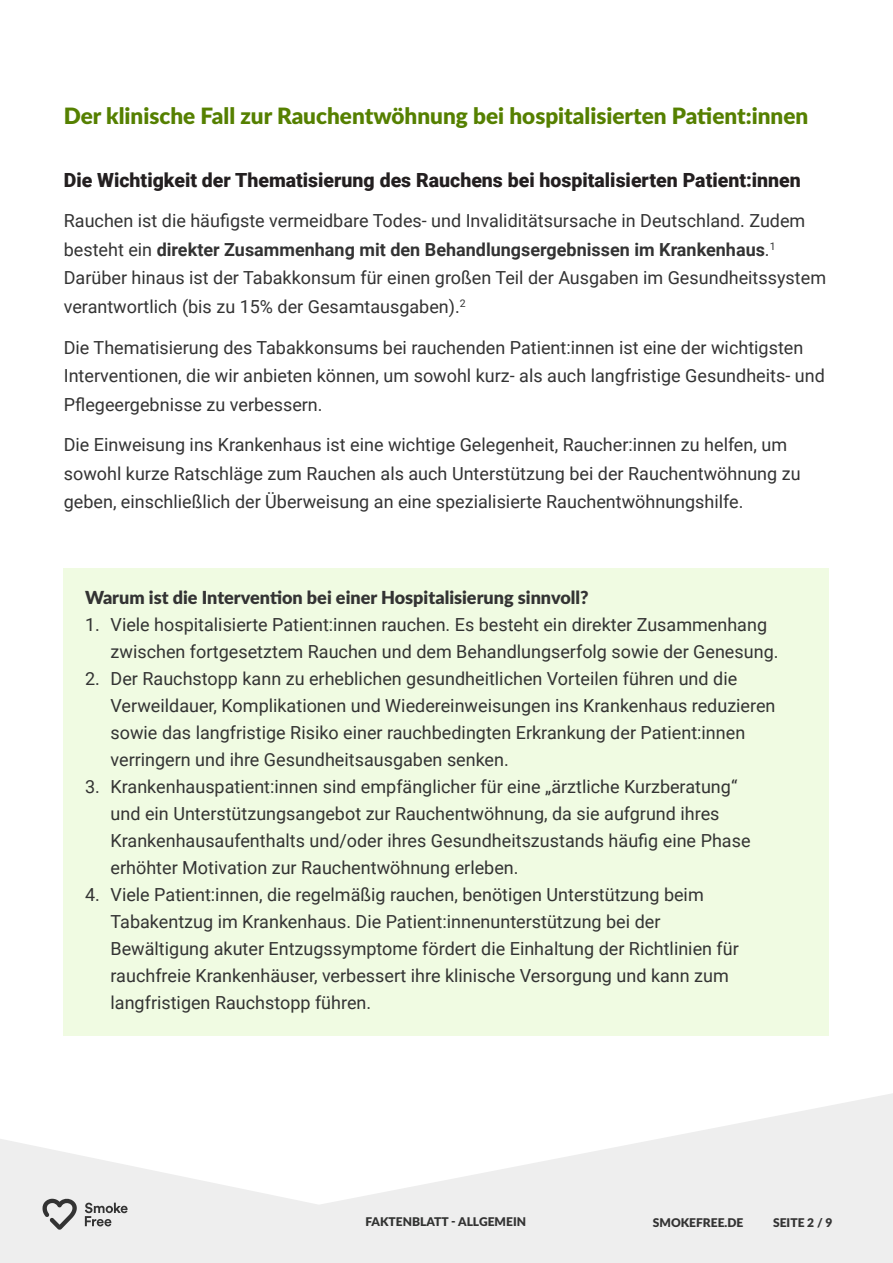
<style>
.page{position:relative;width:893px;height:1263px;background:#fff}
.page>*{position:absolute;margin:0;border:0;box-sizing:border-box;transform-origin:0 0}
.Page_Title_Style{font:900 22.5px "Lato";color:#558000}
.t1{font:900 19.5px "Roboto";color:#231f20}
.t2{font:18px/28.5px "Roboto";color:#333}
.t3{font:900 18px "Lato";color:#333}
.t4{font:900 12px "Lato";color:#323332}
.t5{font:900 12px "Lato";color:#333}
.s1{font-weight:700}
.s2{color:#333}
</style>
<div class="page">
<svg style="left:0;top:1093px;width:893px;height:170px;fill:#eee"></svg>
<svg style="left:43px;top:1198px;width:85px;height:32px;background:#bebebe"></svg>
<div style="left:64px;top:568px;width:765px;height:468px;background:#f0fbe2"></div>
<p class="Page_Title_Style" style="left:64px;top:99px;width:746px">Der klinische Fall zur Rauchentwöhnung bei hospitalisierten Patient:innen</p>
<p class="t1" style="left:64px;top:166px;width:738px">Die Wichtigkeit der Thematisierung des Rauchens bei hospitalisierten Patient:innen</p>
<p class="t2" style="left:64px;top:206px;width:764px">Rauchen ist die häufigste vermeidbare Todes- und Invaliditätsursache in Deutschland. Zudem besteht ein <span class="s1">direkter Zusammenhang mit den Behandlungsergebnissen im Krankenhaus</span>.<sup>1<br></sup>Darüber hinaus ist der Tabakkonsum für einen großen Teil der Ausgaben im Gesundheitssystem verantwortlich (bis zu 15% der Gesamtausgaben).<sup>2</sup></p>
<p class="t2" style="left:64px;top:332px;width:762px">Die Thematisierung des Tabakkonsums bei rauchenden Patient:innen ist eine der wichtigsten<br>Interventionen, die wir anbieten können, um sowohl kurz- als auch langfristige Gesundheits- und<br>Pflegeergebnisse zu verbessern.</p>
<p class="t2" style="left:64px;top:430px;width:738px">Die Einweisung ins Krankenhaus ist eine wichtige Gelegenheit, Raucher:innen zu helfen, um sowohl kurze Ratschläge zum Rauchen als auch Unterstützung bei der Rauchentwöhnung zu geben, einschließlich der Überweisung an eine spezialisierte Rauchentwöhnungshilfe.</p>
<p class="t3" style="left:85px;top:584px;width:505px">Warum ist die Intervention bei einer Hospitalisierung sinnvoll?</p>
<p class="t2" style="left:111px;top:610px;width:669px;line-height:27px;text-indent:-26px">1. Viele hospitalisierte Patient:innen rauchen. Es besteht ein direkter Zusammenhang zwischen fortgesetztem Rauchen und dem Behandlungserfolg sowie der Genesung.</p>
<p class="t2" style="left:85px;top:663px;width:654px">2. Der Rauchstopp kann zu erheblichen gesundheitlichen Vorteilen führen und die</p>
<p class="t2" style="left:111px;top:690px;width:666px">Verweildauer, Komplikationen und Wiedereinweisungen ins Krankenhaus reduzieren</p>
<p class="t2" style="left:111px;top:717px;width:636px">sowie das langfristige Risiko einer rauchbedingten Erkrankung der Patient:innen</p>
<p class="t2" style="left:111px;top:744px;width:400px">verringern und ihre Gesundheitsausgaben senken.</p>
<p class="t2" style="left:85px;top:772px;width:654px;line-height:27px;text-align:center">3. Krankenhauspatient:innen sind empfänglicher für eine „ärztliche Kurzberatung“ und ein Unterstützungsangebot zur Rauchentwöhnung, da sie aufgrund ihres</p>
<p class="t2" style="left:111px;top:826px;width:641px;line-height:27px">Krankenhausaufenthalts und/oder ihres Gesundheitszustands häufig eine Phase erhöhter Motivation zur Rauchentwöhnung erleben.</p>
<p class="t2" style="left:85px;top:879px;width:620px">4. Viele Patient:innen, die regelmäßig rauchen, benötigen Unterstützung beim</p>
<p class="t2" style="left:111px;top:906px;width:551px">Tabakentzug im Krankenhaus. Die Patient:innenunterstützung bei der</p>
<p class="t2" style="left:111px;top:933px;width:630px">Bewältigung akuter Entzugssymptome fördert die Einhaltung der Richtlinien für</p>
<p class="t2" style="left:111px;top:961px;width:620px;line-height:27px">rauchfreie Krankenhäuser, verbessert ihre klinische Versorgung und kann zum langfristigen Rauchstopp führen.</p>
<p class="t4" style="left:366px;top:1213px;width:162px">FAKTENBLATT - <span class="s2">ALLGEMEIN</span></p>
<p class="t5" style="left:653px;top:1214px;width:92px">SMOKEFREE.DE</p>
<p class="t5" style="left:773px;top:1214px;width:61px">SEITE 2 / 9</p>
</div>
